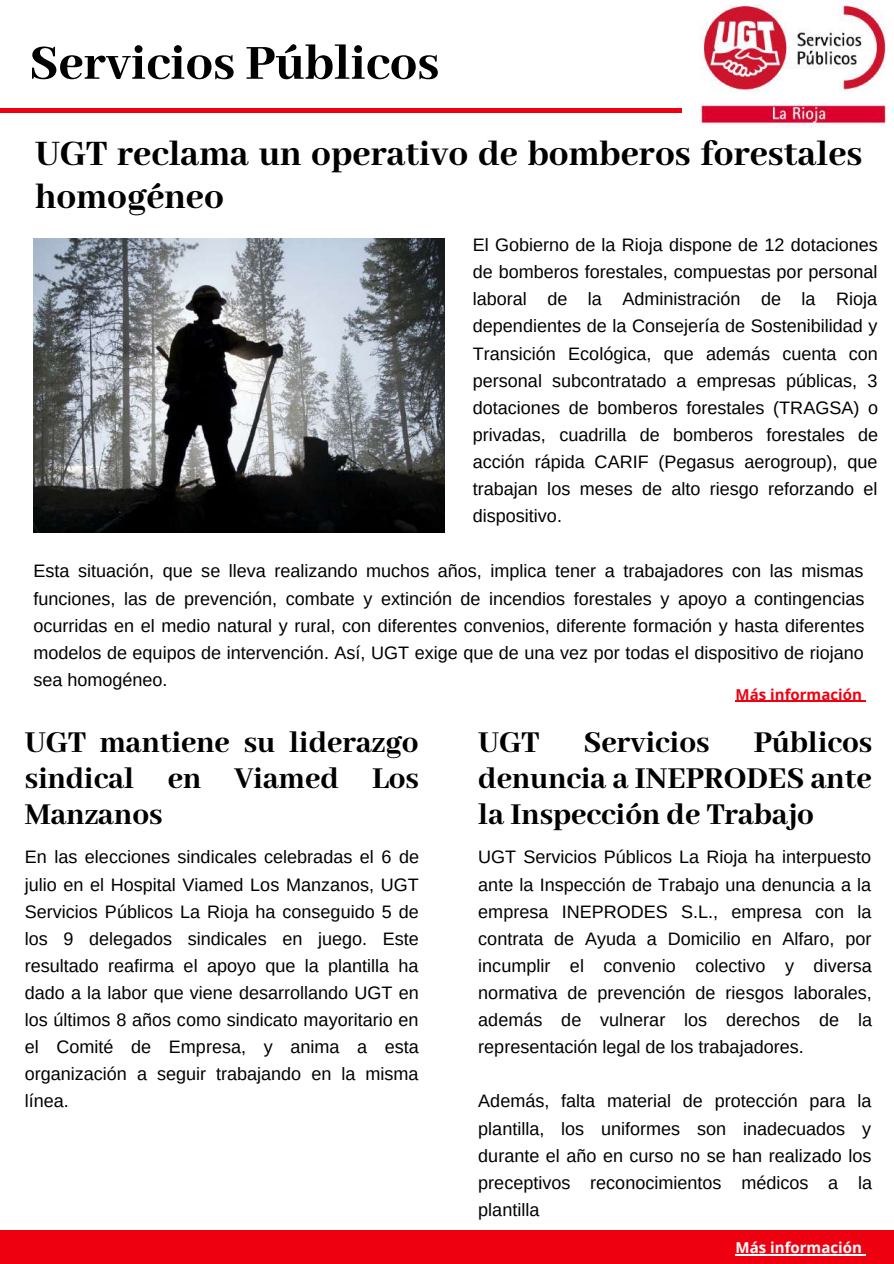
<style>
.page{position:relative;width:894px;height:1264px;background:#fff}
.page>*{position:absolute;margin:0;border:0;box-sizing:border-box;transform-origin:0 0}
.t1{font:800 54px "Abhaya Libre";color:#000}
.t2{font:800 39px/42.8px "Abhaya Libre";color:#000}
.t3{font:800 33px/36px "Abhaya Libre";color:#000;text-align:justify}
.t4{font:18px/27.2px "Arimo";color:#000;text-align:justify}
.t5{font:700 15px "Open Sans";color:#ef0011}
.t6{font:700 15px "Open Sans";color:#fff}
</style>
<div class="page">
<div style="left:0;top:1230px;width:893px;height:33px;background:#ef0011"></div>
<div style="left:0;top:108px;width:681px;height:5px;background:#ef0011"></div>
<img style="left:699px;top:0;width:187px;height:128px">
<img style="left:33px;top:239px;width:411px;height:293px">
<hr style="left:735px;top:701px;width:130px;height:1px;background:#ef0011">
<hr style="left:735px;top:1254px;width:130px;height:1px;background:#fff">
<h1 class="t1" style="left:29px;top:33px;width:411px">Servicios Públicos</h1>
<h2 class="t2" style="left:35px;top:134px;width:828px">UGT reclama un operativo de bomberos forestales homogéneo</h2>
<p class="t4" style="left:473px;top:231px;width:406px">El Gobierno de la Rioja dispone de 12 dotaciones de bomberos forestales, compuestas por personal laboral de la Administración de la Rioja dependientes de la Consejería de Sostenibilidad y Transición Ecológica, que además cuenta con personal subcontratado a empresas públicas, 3 dotaciones de bomberos forestales (TRAGSA) o privadas, cuadrilla de bomberos forestales de acción rápida CARIF (Pegasus aerogroup), que trabajan los meses de alto riesgo reforzando el dispositivo.</p>
<p class="t4" style="left:33px;top:557px;width:832px">Esta situación, que se lleva realizando muchos años, implica tener a trabajadores con las mismas funciones, las de prevención, combate y extinción de incendios forestales y apoyo a contingencias ocurridas en el medio natural y rural, con diferentes convenios, diferente formación y hasta diferentes modelos de equipos de intervención. Así, UGT exige que de una vez por todas el dispositivo de riojano sea homogéneo.</p>
<p class="t5" style="left:735px;top:683px;width:128px">Más información</p>
<h3 class="t3" style="left:478px;top:725px;width:395px;text-indent:275px">Públicos denuncia a INEPRODES ante la Inspección de Trabajo</h3>
<h3 class="t3" style="left:25px;top:725px;width:395px">UGT mantiene su liderazgo sindical en Viamed Los Manzanos</h3>
<h3 class="t3" style="left:478px;top:725px;width:63px">UGT</h3>
<h3 class="t3" style="left:583px;top:725px;width:127px">Servicios</h3>
<p class="t4" style="left:25px;top:843px;width:395px">En las elecciones sindicales celebradas el 6 de julio en el Hospital Viamed Los Manzanos, UGT Servicios Públicos La Rioja ha conseguido 5 de los 9 delegados sindicales en juego. Este resultado reafirma el apoyo que la plantilla ha dado a la labor que viene desarrollando UGT en los últimos 8 años como sindicato mayoritario en el Comité de Empresa, y anima a esta organización a seguir trabajando en la misma línea.</p>
<p class="t4" style="left:478px;top:843px;width:395px">UGT Servicios Públicos La Rioja ha interpuesto ante la Inspección de Trabajo una denuncia a la empresa INEPRODES S.L., empresa con la contrata de Ayuda a Domicilio en Alfaro, por incumplir el convenio colectivo y diversa normativa de prevención de riesgos laborales, además de vulnerar los derechos de la representación legal de los trabajadores.</p>
<p class="t4" style="left:478px;top:1087px;width:395px">Además, falta material de protección para la plantilla, los uniformes son inadecuados y durante el año en curso no se han realizado los preceptivos reconocimientos médicos a la plantilla</p>
<p class="t6" style="left:735px;top:1237px;width:128px">Más información</p>
</div>
